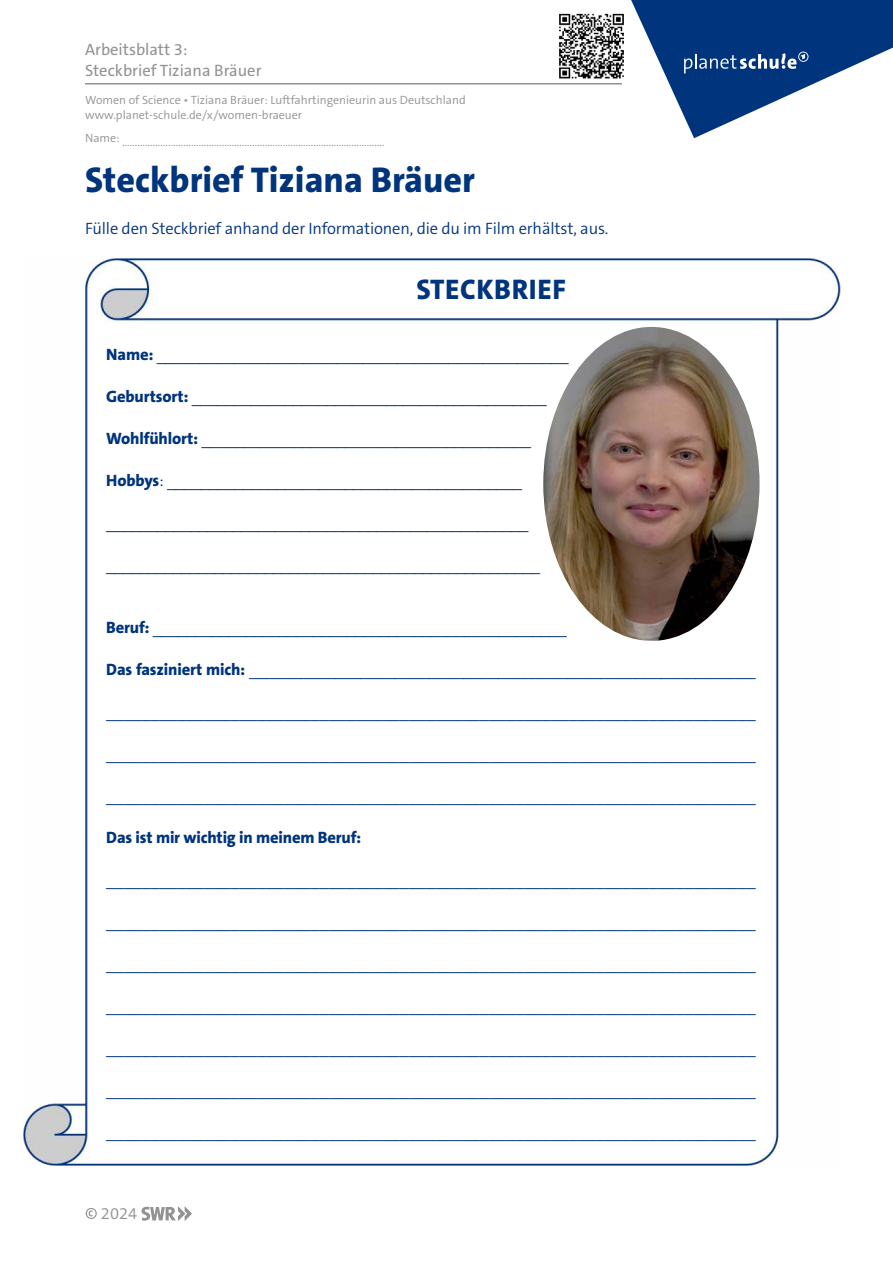
<style>
.page{position:relative;width:893px;height:1263px;background:#fff}
.page>*{position:absolute;margin:0;border:0;box-sizing:border-box;transform-origin:0 0}
.t1{font:800 36px "The Sans C5";color:#00347d}
.t2{font:800 28.5px "The Sans C5";letter-spacing:.02em;color:#00347d}
.t3{font:300 16.5px "The Sans C5";letter-spacing:-.01em;color:#00347d}
.t4{font:16.5px/21px "The Sans C5";color:#929292}
.t5{font:800 16.5px "The Sans C5";letter-spacing:-.01em;color:#00347d}
.t6{font:300 16.5px "The Sans C5";color:#929292}
.t7{font:300 12px/15px "The Sans C5";color:#929292}
.s1{font-weight:800}
</style>
<div class="page">
<svg style="left:631px;top:0;width:262px;height:138px"></svg>
<hr style="left:85px;top:83px;width:537px;height:2px;background:#929292">
<svg style="left:86px;top:1208px;width:11px;height:11px"></svg>
<svg style="left:141px;top:1206px;width:51px;height:15px"></svg>
<img style="left:559px;top:13px;width:65px;height:66px">
<img style="left:24px;top:258px;width:816px;height:907px">
<img style="left:543px;top:327px;width:216px;height:314px">
<p class="t4" style="left:85px;top:39px;width:178px">Arbeitsblatt 3:<br>Steckbrief Tiziana Bräuer</p>
<p class="t7" style="left:85px;top:93px;width:382px">Women of Science • Tiziana Bräuer: Luftfahrtingenieurin aus Deutschland www.planet-schule.de/x/women-braeuer</p>
<p class="t7" style="left:85px;top:135px;width:301px">Name: .......................................................................................................</p>
<h1 class="t1" style="left:85px;top:157px;width:391px">Steckbrief Tiziana Bräuer</h1>
<p class="t3" style="left:85px;top:218px;width:525px">Fülle den Steckbrief anhand der Informationen, die du im Film erhältst, aus.</p>
<h2 class="t2" style="left:416px;top:271px;width:151px">STECKBRIEF</h2>
<p class="t3" style="left:106px;top:343px;width:464px"><span class="s1">Name:</span> ________________________________________________</p>
<p class="t3" style="left:106px;top:385px;width:442px"><span class="s1">Geburtsort:</span> __________________________________________</p>
<p class="t3" style="left:106px;top:427px;width:426px"><span class="s1">Wohlfühlort:</span> _______________________________________</p>
<p class="t3" style="left:106px;top:469px;width:417px"><span class="s1">Hobbys</span>: __________________________________________</p>
<p class="t3" style="left:106px;top:511px;width:424px">__________________________________________________</p>
<p class="t3" style="left:106px;top:553px;width:436px">____________________________________________________</p>
<p class="t3" style="left:106px;top:616px;width:462px"><span class="s1">Beruf:</span> _________________________________________________</p>
<p class="t3" style="left:106px;top:658px;width:651px"><span class="s1">Das fasziniert mich:</span> ___________________________________________________________</p>
<p class="t3" style="left:106px;top:700px;width:651px">_________________________________________________________________________</p>
<p class="t3" style="left:106px;top:742px;width:651px">_________________________________________________________________________</p>
<p class="t3" style="left:106px;top:784px;width:651px">_________________________________________________________________________</p>
<p class="t5" style="left:106px;top:826px;width:256px">Das ist mir wichtig in meinem Beruf:</p>
<p class="t3" style="left:106px;top:868px;width:651px">_________________________________________________________________________</p>
<p class="t3" style="left:106px;top:910px;width:651px">_________________________________________________________________________</p>
<p class="t3" style="left:106px;top:952px;width:651px">_________________________________________________________________________</p>
<p class="t3" style="left:106px;top:994px;width:651px">_________________________________________________________________________</p>
<p class="t3" style="left:106px;top:1036px;width:651px">_________________________________________________________________________</p>
<p class="t3" style="left:106px;top:1078px;width:651px">_________________________________________________________________________</p>
<p class="t3" style="left:106px;top:1121px;width:651px">_________________________________________________________________________</p>
<p class="t6" style="left:101px;top:1203px;width:38px">2024</p>
</div>
